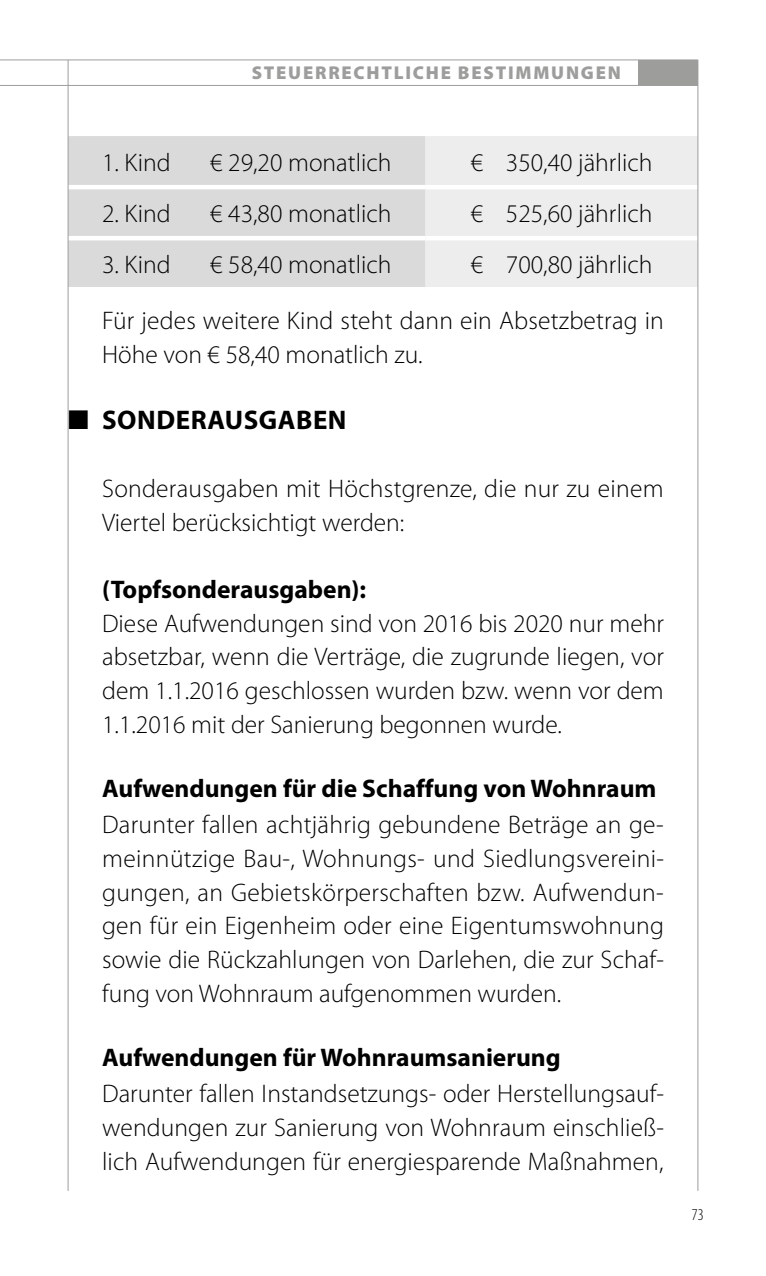
<style>
.page{position:relative;width:766px;height:1276px;background:#fff}
.page>*{position:absolute;margin:0;border:0;box-sizing:border-box;transform-origin:0 0}
.t1{font:700 27px "Myriad Pro";letter-spacing:.02em;color:#000}
.t2{font:300 25.5px/33.6px "Myriad Pro";color:#000;text-align:justify}
.t3{font:700 25.5px "Myriad Pro";color:#000}
.t4{font:900 18.6px "Myriad Pro";letter-spacing:.095em;color:#9d9d9c}
.t5{font:300 condensed 16.5px "Myriad Pro";color:#000}
</style>
<div class="page">
<div style="left:69px;top:136px;width:356px;height:151px;background:#dadada"></div>
<div style="left:425px;top:136px;width:272px;height:151px;background:#ededed"></div>
<hr style="left:68px;top:185px;width:357px;height:4px;background:#fff">
<hr style="left:425px;top:185px;width:272px;height:4px;background:#fff">
<hr style="left:68px;top:236px;width:357px;height:4px;background:#fff">
<hr style="left:425px;top:236px;width:272px;height:4px;background:#fff">
<hr style="left:0;top:59px;width:697px;height:1px;background:#9d9d9c">
<hr style="left:0;top:85px;width:697px;height:1px;background:#9d9d9c">
<hr style="left:68px;top:60px;width:1px;height:1131px;background:#9d9d9c">
<hr style="left:697px;top:60px;width:1px;height:1131px;background:#9d9d9c">
<div style="left:638px;top:60px;width:59px;height:25px;background:#9d9d9c"></div>
<p class="t4" style="left:251px;top:63px;width:370px">STEUERRECHTLICHE BESTIMMUNGEN</p>
<p class="t2" style="left:102px;top:146px;width:70px">1. Kind</p>
<p class="t2" style="left:210px;top:146px;width:183px">€ 29,20 monatlich</p>
<p class="t2" style="left:505px;top:146px;width:148px">350,40 jährlich</p>
<p class="t2" style="left:102px;top:197px;width:70px">2. Kind</p>
<p class="t2" style="left:210px;top:197px;width:183px">€ 43,80 monatlich</p>
<p class="t2" style="left:505px;top:197px;width:148px">525,60 jährlich</p>
<p class="t2" style="left:102px;top:248px;width:70px">3. Kind</p>
<p class="t2" style="left:210px;top:248px;width:183px">€ 58,40 monatlich</p>
<p class="t2" style="left:102px;top:236px;width:563px;line-height:56.1px;text-indent:403px">700,80 jährlich<br>Für jedes weitere Kind steht dann ein Absetzbetrag in</p>
<p class="t2" style="left:102px;top:337px;width:322px">Höhe von € 58,40 monatlich zu.</p>
<p class="t1" style="left:68px;top:402px;width:280px">■ SONDERAUSGABEN</p>
<p class="t2" style="left:102px;top:472px;width:563px">Sonderausgaben mit Höchstgrenze, die nur zu einem<br>Viertel berücksichtigt werden:</p>
<p class="t3" style="left:102px;top:573px;width:265px">(Topfsonderausgaben):</p>
<p class="t2" style="left:102px;top:606px;width:563px">Diese Aufwendungen sind von 2016 bis 2020 nur mehr absetzbar, wenn die Verträge, die zugrunde liegen, vor dem 1.1.2016 geschlossen wurden bzw. wenn vor dem 1.1.2016 mit der Sanierung begonnen wurde.</p>
<p class="t3" style="left:102px;top:771px;width:555px">Aufwendungen für die Schaffung von Wohnraum</p>
<p class="t2" style="left:102px;top:808px;width:563px">Darunter fallen achtjährig gebundene Beträge an ge&shy;meinnützige Bau-, Wohnungs- und Siedlungsvereini&shy;gungen, an Gebietskörperschaften bzw. Aufwendun&shy;gen für ein Eigenheim oder eine Eigentumswohnung sowie die Rückzahlungen von Darlehen, die zur Schaf&shy;fung von Wohnraum aufgenommen wurden.</p>
<p class="t3" style="left:102px;top:1040px;width:460px">Aufwendungen für Wohnraumsanierung</p>
<p class="t2" style="left:102px;top:1077px;width:563px">Darunter fallen Instandsetzungs- oder Herstellungsauf&shy;wendungen zur Sanierung von Wohnraum einschließ&shy;lich Aufwendungen für energiesparende Maßnahmen,</p>
<p class="t5" style="left:691px;top:1206px;width:13px">73</p>
</div>
